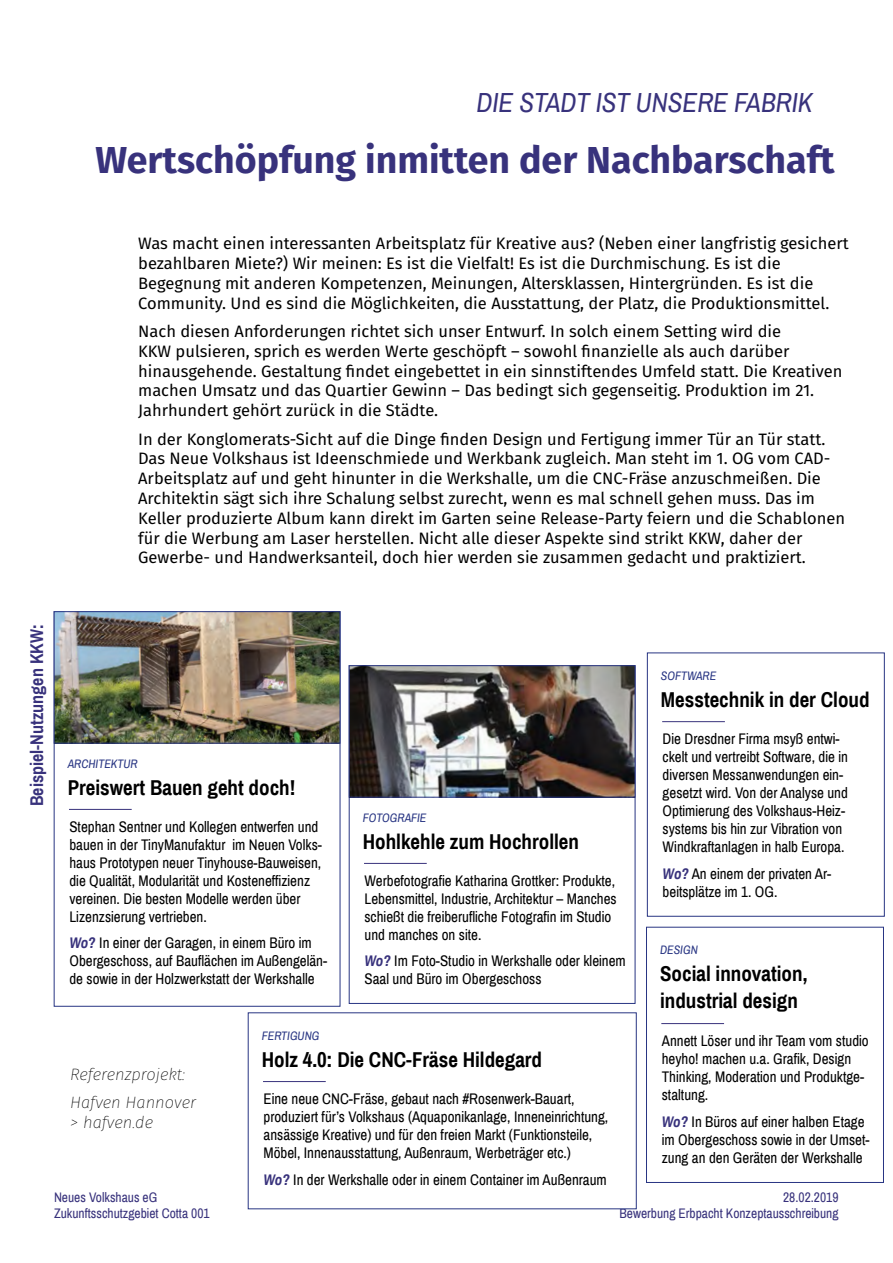
<style>
.page{position:relative;width:893px;height:1263px;background:#fff}
.page>*{position:absolute;margin:0;border:0;box-sizing:border-box;transform-origin:0 0}
.t1{font:700 37.5px "Fira Sans";color:#38327c}
.t2{font:italic 27px "Archivo Narrow";color:#38327c}
.t3{font:700 21px/27px "Archivo Narrow";color:#000}
.t4{font:700 18px "Archivo Narrow";color:#38327c}
.t5{font:16.5px/19.8px "Fira Sans";color:#000}
.t6{font:italic 200 16.5px/28.3px "Fira Sans";color:#000}
.t7{font:15px/18px "Archivo Narrow";color:#000}
.t8{font:13.5px "Archivo Narrow";color:#38327c}
.t9{font:italic 12px "Archivo Narrow";color:#283583}
.s1{font-weight:700;font-style:italic;color:#38327c}
</style>
<div class="page">
<svg style="left:54px;top:743px;width:286px;height:263px"></svg>
<img style="left:54px;top:611px;width:286px;height:132px">
<hr style="left:69px;top:809px;width:63px;height:1px;background:#38327c">
<svg style="left:349px;top:797px;width:286px;height:207px"></svg>
<img style="left:349px;top:665px;width:286px;height:132px">
<hr style="left:364px;top:863px;width:63px;height:1px;background:#38327c">
<svg style="left:647px;top:653px;width:238px;height:263px"></svg>
<hr style="left:662px;top:721px;width:63px;height:1px;background:#38327c">
<svg style="left:248px;top:1012px;width:389px;height:197px"></svg>
<hr style="left:263px;top:1081px;width:63px;height:1px;background:#38327c">
<svg style="left:646px;top:927px;width:238px;height:256px"></svg>
<hr style="left:661px;top:1023px;width:63px;height:1px;background:#38327c">
<h2 class="t2" style="left:476px;top:86px;width:338px">DIE STADT IST UNSERE FABRIK</h2>
<h1 class="t1" style="left:96px;top:128px;width:740px">Wertschöpfung inmitten der Nachbarschaft</h1>
<p class="t5" style="left:138px;top:233px;width:712px">Was macht einen interessanten Arbeitsplatz für Kreative aus? (Neben einer langfristig gesichert bezahlbaren Miete?) Wir meinen: Es ist die Vielfalt! Es ist die Durchmischung. Es ist die Begegnung mit anderen Kompetenzen, Meinungen, Altersklassen, Hintergründen. Es ist die Community. Und es sind die Möglichkeiten, die Ausstattung, der Platz, die Produktionsmittel.</p>
<p class="t5" style="left:138px;top:321px;width:706px">Nach diesen Anforderungen richtet sich unser Entwurf. In solch einem Setting wird die<br>KKW pulsieren, sprich es werden Werte geschöpft – sowohl finanzielle als auch darüber hinausgehende. Gestaltung findet eingebettet in ein sinnstiftendes Umfeld statt. Die Kreativen machen Umsatz und das Quartier Gewinn – Das bedingt sich gegenseitig. Produktion im 21.<br>Jahrhundert gehört zurück in die Städte.</p>
<p class="t5" style="left:138px;top:428px;width:708px">In der Konglomerats-Sicht auf die Dinge finden Design und Fertigung immer Tür an Tür statt.<br>Das Neue Volkshaus ist Ideenschmiede und Werkbank zugleich. Man steht im 1. OG vom CAD-Arbeitsplatz auf und geht hinunter in die Werkshalle, um die CNC-Fräse anzuschmeißen. Die Architektin sägt sich ihre Schalung selbst zurecht, wenn es mal schnell gehen muss. Das im Keller produzierte Album kann direkt im Garten seine Release-Party feiern und die Schablonen für die Werbung am Laser herstellen. Nicht alle dieser Aspekte sind strikt KKW, daher der Gewerbe- und Handwerksanteil, doch hier werden sie zusammen gedacht und praktiziert.</p>
<p class="t4" style="left:26px;top:806px;width:183px;rotate:-90deg">Beispiel-Nutzungen KKW:</p>
<p class="t9" style="left:68px;top:756px;width:71px">ARCHITEKTUR</p>
<h3 class="t3" style="left:68px;top:774px;width:229px">Preiswert Bauen geht doch!</h3>
<p class="t7" style="left:69px;top:818px;width:254px">Stephan Sentner und Kollegen entwerfen und bauen in der TinyManufaktur im Neuen Volks&shy;haus Prototypen neuer Tinyhouse-Bauweisen, die Qualität, Modularität und Kosteneffizienz vereinen. Die besten Modelle werden über Lizenzsierung vertrieben.</p>
<p class="t7" style="left:69px;top:934px;width:259px"><span class="s1">Wo?</span> In einer der Garagen, in einem Büro im<br>Obergeschoss, auf Bauflächen im Außengelän&shy;de sowie in der Holzwerkstatt der Werkshalle</p>
<p class="t9" style="left:363px;top:810px;width:65px">FOTOGRAFIE</p>
<h3 class="t3" style="left:363px;top:828px;width:218px">Hohlkehle zum Hochrollen</h3>
<p class="t7" style="left:364px;top:872px;width:254px">Werbefotografie Katharina Grottker: Produkte, Lebensmittel, Industrie, Architektur – Manches schießt die freiberufliche Fotografin im Studio und manches on site.</p>
<p class="t7" style="left:364px;top:952px;width:263px"><span class="s1">Wo?</span> Im Foto-Studio in Werkshalle oder kleinem<br>Saal und Büro im Obergeschoss</p>
<p class="t6" style="left:70px;top:1060px;width:127px">Referenzprojekt:<br>Hafven Hannover</p>
<p class="t6" style="left:70px;top:1108px;width:84px">&gt; hafven.de</p>
<p class="t9" style="left:262px;top:1028px;width:59px">FERTIGUNG</p>
<h3 class="t3" style="left:262px;top:1046px;width:282px">Holz 4.0: Die CNC-Fräse Hildegard</h3>
<p class="t7" style="left:263px;top:1090px;width:346px">Eine neue CNC-Fräse, gebaut nach #Rosenwerk-Bauart, produziert für’s Volkshaus (Aquaponikanlage, Inneneinrichtung, ansässige Kreative) und für den freien Markt (Funktionsteile, Möbel, Innenausstattung, Außenraum, Werbeträger etc.)</p>
<p class="t7" style="left:263px;top:1171px;width:345px"><span class="s1">Wo?</span> In der Werkshalle oder in einem Container im Außenraum</p>
<p class="t9" style="left:661px;top:669px;width:57px">SOFTWARE</p>
<h3 class="t3" style="left:661px;top:686px;width:210px">Messtechnik in der Cloud</h3>
<p class="t7" style="left:663px;top:730px;width:187px">Die Dresdner Firma msyß entwi&shy;ckelt und vertreibt Software, die in diversen Messanwendungen ein&shy;gesetzt wird. Von der Analyse und Optimierung des Volkshaus-Heiz&shy;systems bis hin zur Vibration von Windkraftanlagen in halb Europa.</p>
<p class="t7" style="left:663px;top:865px;width:170px"><span class="s1">Wo?</span> An einem der privaten Ar&shy;beitsplätze im 1. OG.</p>
<p class="t9" style="left:660px;top:943px;width:39px">DESIGN</p>
<h3 class="t3" style="left:660px;top:960px;width:149px">Social innovation, industrial design</h3>
<p class="t7" style="left:662px;top:1032px;width:208px">Annett Löser und ihr Team vom studio heyho! machen u.a. Grafik, Design<br>Thinking, Moderation und Produktge&shy;staltung.</p>
<p class="t7" style="left:662px;top:1113px;width:209px"><span class="s1">Wo?</span> In Büros auf einer halben Etage im Obergeschoss sowie in der Umset&shy;zung an den Geräten der Werkshalle</p>
<p class="t8" style="left:54px;top:1189px;width:105px">Neues Volkshaus eG</p>
<p class="t8" style="left:783px;top:1189px;width:57px">28.02.2019</p>
<p class="t8" style="left:54px;top:1205px;width:157px">Zukunftsschutzgebiet Cotta 001</p>
<p class="t8" style="left:619px;top:1205px;width:221px">Bewerbung Erbpacht Konzeptausschreibung</p>
</div>
